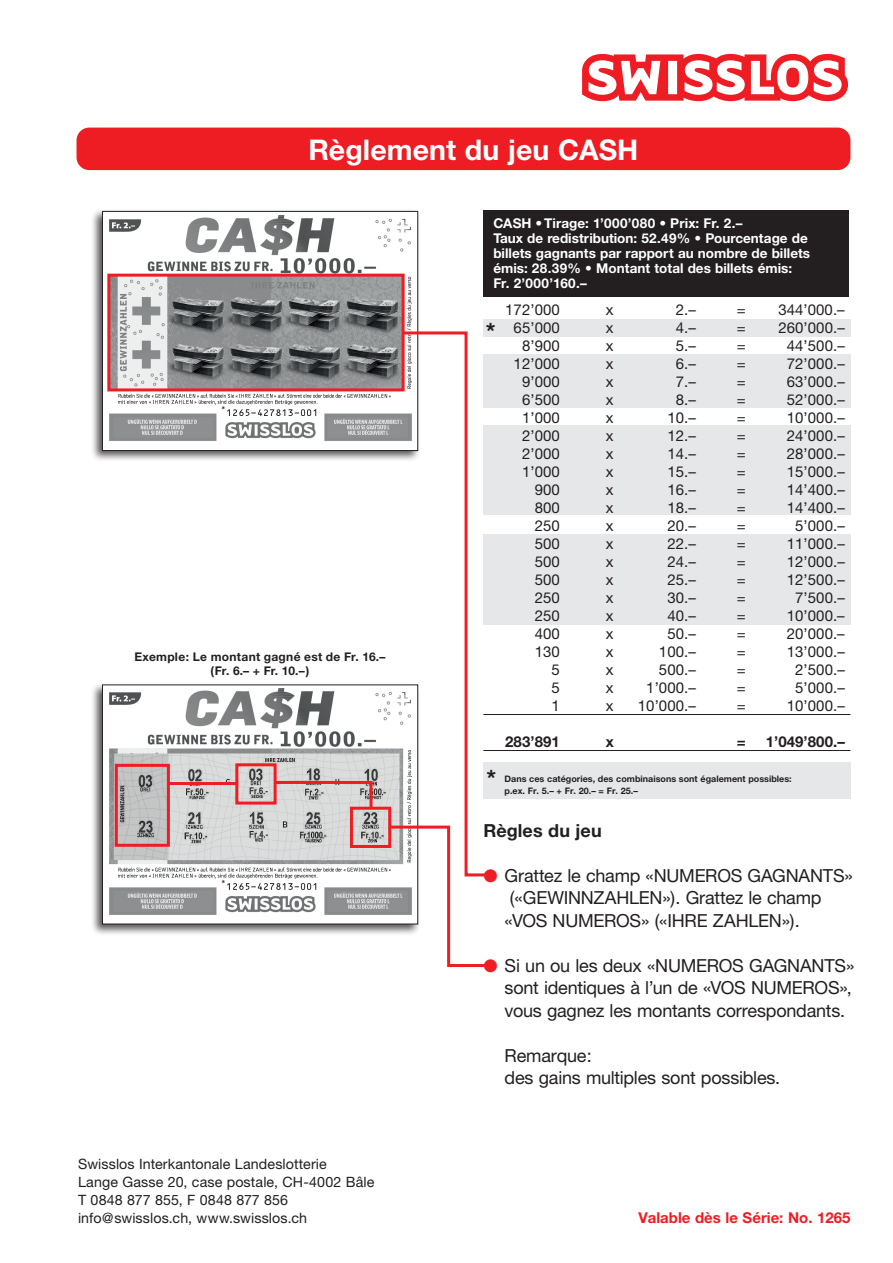
<style>
.page{position:relative;width:893px;height:1263px;background:#fff}
.page>*{position:absolute;margin:0;border:0;box-sizing:border-box;transform-origin:0 0}
.t1{font:700 28.5px "Helvetica Neue CE";color:#fff}
.t2{font:700 24px "Helvetica Neue CE";color:#231f20}
.t3{font:18px/22.5px "Helvetica Neue CE";letter-spacing:-.015em;color:#231f20}
.t4{font:700 18px "Helvetica Neue CE";letter-spacing:.005em;color:#231f20}
.t5{font:15px "Helvetica Neue CE";letter-spacing:.005em;color:#231f20}
.t6{font:700 15px "Helvetica Neue LT Std";color:#ee1d23}
.t7{font:700 15px "Helvetica Neue CE";letter-spacing:.005em;color:#231f20}
.t8{font:14.25px/18px "Helvetica Neue CE";letter-spacing:.005em;color:#231f20}
.t9{font:700 13.5px/15px "Helvetica Neue CE";color:#fff}
.t10{font:700 12px/13.5px "Helvetica Neue CE";letter-spacing:.02em;color:#231f20;text-align:center}
.t11{font:700 9px/12px "Helvetica Neue CE";color:#231f20}
.s1{color:#ee1d23}
</style>
<div class="page">
<div style="left:91px;top:682px;width:329px;height:254px;background:#231f20;opacity:.75"></div>
<img style="left:104px;top:687px;width:295px;height:235px">
<div style="left:483px;top:534px;width:367px;height:90px;background:#e6e7e9"></div>
<div style="left:483px;top:426px;width:367px;height:89px;background:#e6e7e9"></div>
<div style="left:483px;top:354px;width:367px;height:54px;background:#e6e7e9"></div>
<div style="left:483px;top:319px;width:367px;height:18px;background:#e6e7e9"></div>
<svg style="left:582px;top:54px;width:266px;height:47px"></svg>
<hr style="left:483px;top:714px;width:367px;height:1px;background:#231f20">
<hr style="left:483px;top:750px;width:367px;height:1px;background:#231f20">
<div style="left:483px;top:210px;width:366px;height:87px;background:#231f20"></div>
<div style="left:483px;top:762px;width:367px;height:36px;background:#e6e7e9"></div>
<div style="left:77px;top:128px;width:773px;height:42px;background:#ee1d23;border-radius:13px"></div>
<div style="left:91px;top:209px;width:329px;height:253px;background:#231f20;opacity:.75"></div>
<img style="left:104px;top:213px;width:312px;height:236px">
<div style="left:102px;top:211px;width:316px;height:240px;border:1px solid #231f20"></div>
<div style="left:115px;top:764px;width:55px;height:83px;border:3px solid #ee1d23"></div>
<div style="left:235px;top:763px;width:42px;height:41px;border:3px solid #ee1d23"></div>
<div style="left:350px;top:807px;width:41px;height:41px;border:3px solid #ee1d23"></div>
<div style="left:107px;top:274px;width:298px;height:117px;border:3px solid #ee1d23"></div>
<svg style="left:399px;top:330px;width:94px;height:494px"></svg>
<hr style="left:168px;top:782px;width:68px;height:3px;background:#ee1d23">
<svg style="left:272px;top:779px;width:102px;height:32px;background:#d4b4b5"></svg>
<svg style="left:386px;top:824px;width:104px;height:143px"></svg>
<h1 class="t1" style="left:308px;top:132px;width:331px">Règlement du jeu CASH</h1>
<p class="t10" style="left:134px;top:650px;width:253px">Exemple: Le montant gagné est de Fr. 16.– (Fr. 6.– + Fr. 10.–)</p>
<p class="t8" style="left:78px;top:1155px;width:298px">Swisslos Interkantonale Landeslotterie<br>Lange Gasse 20, case postale, CH-4002 Bâle T 0848 877 855, F 0848 877 856 info@swisslos.ch, www.swisslos.ch</p>
<p class="t9" style="left:493px;top:216px;width:318px">CASH • Tirage: 1’000’080 • Prix: Fr. 2.–<br>Taux de redistribution: 52.49% • Pourcentage de billets gagnants par rapport au nombre de billets émis: 28.39% • Montant total des billets émis:<br>Fr. 2’000’160.–</p>
<p class="t5" style="left:505px;top:300px;width:56px">172’000</p>
<p class="t5" style="left:606px;top:300px;width:9px">x</p>
<p class="t5" style="left:676px;top:300px;width:22px">2.–</p>
<p class="t5" style="left:737px;top:300px;width:11px">=</p>
<p class="t5" style="left:778px;top:300px;width:68px">344’000.–</p>
<p class="t5" style="left:514px;top:318px;width:48px">65’000</p>
<p class="t5" style="left:606px;top:318px;width:9px">x</p>
<p class="t5" style="left:676px;top:318px;width:22px">4.–</p>
<p class="t5" style="left:737px;top:318px;width:10px">=</p>
<p class="t5" style="left:778px;top:318px;width:68px">260’000.–</p>
<p class="t5" style="left:522px;top:336px;width:39px">8’900</p>
<p class="t5" style="left:606px;top:336px;width:9px">x</p>
<p class="t5" style="left:676px;top:336px;width:22px">5.–</p>
<p class="t5" style="left:737px;top:336px;width:10px">=</p>
<p class="t5" style="left:787px;top:336px;width:60px">44’500.–</p>
<p class="t5" style="left:514px;top:354px;width:48px">12’000</p>
<p class="t5" style="left:606px;top:354px;width:9px">x</p>
<p class="t5" style="left:676px;top:354px;width:22px">6.–</p>
<p class="t5" style="left:737px;top:354px;width:10px">=</p>
<p class="t5" style="left:787px;top:354px;width:60px">72’000.–</p>
<p class="t5" style="left:522px;top:372px;width:39px">9’000</p>
<p class="t5" style="left:606px;top:372px;width:9px">x</p>
<p class="t5" style="left:676px;top:372px;width:22px">7.–</p>
<p class="t5" style="left:737px;top:372px;width:10px">=</p>
<p class="t5" style="left:787px;top:372px;width:60px">63’000.–</p>
<p class="t5" style="left:522px;top:390px;width:39px">6’500</p>
<p class="t5" style="left:606px;top:390px;width:9px">x</p>
<p class="t5" style="left:676px;top:390px;width:22px">8.–</p>
<p class="t5" style="left:737px;top:390px;width:10px">=</p>
<p class="t5" style="left:787px;top:390px;width:60px">52’000.–</p>
<p class="t5" style="left:522px;top:408px;width:39px">1’000</p>
<p class="t5" style="left:606px;top:408px;width:9px">x</p>
<p class="t5" style="left:667px;top:408px;width:30px">10.–</p>
<p class="t5" style="left:737px;top:408px;width:10px">=</p>
<p class="t5" style="left:787px;top:408px;width:60px">10’000.–</p>
<p class="t5" style="left:522px;top:426px;width:39px">2’000</p>
<p class="t5" style="left:606px;top:426px;width:9px">x</p>
<p class="t5" style="left:667px;top:426px;width:30px">12.–</p>
<p class="t5" style="left:737px;top:426px;width:10px">=</p>
<p class="t5" style="left:787px;top:426px;width:60px">24’000.–</p>
<p class="t5" style="left:522px;top:444px;width:39px">2’000</p>
<p class="t5" style="left:606px;top:444px;width:9px">x</p>
<p class="t5" style="left:667px;top:444px;width:30px">14.–</p>
<p class="t5" style="left:737px;top:444px;width:10px">=</p>
<p class="t5" style="left:787px;top:444px;width:60px">28’000.–</p>
<p class="t5" style="left:522px;top:462px;width:39px">1’000</p>
<p class="t5" style="left:606px;top:462px;width:9px">x</p>
<p class="t5" style="left:667px;top:462px;width:30px">15.–</p>
<p class="t5" style="left:737px;top:462px;width:10px">=</p>
<p class="t5" style="left:787px;top:462px;width:60px">15’000.–</p>
<p class="t5" style="left:535px;top:480px;width:27px">900</p>
<p class="t5" style="left:606px;top:480px;width:9px">x</p>
<p class="t5" style="left:667px;top:480px;width:30px">16.–</p>
<p class="t5" style="left:737px;top:480px;width:11px">=</p>
<p class="t5" style="left:787px;top:480px;width:60px">14’400.–</p>
<p class="t5" style="left:535px;top:498px;width:27px">800</p>
<p class="t5" style="left:606px;top:498px;width:9px">x</p>
<p class="t5" style="left:667px;top:498px;width:30px">18.–</p>
<p class="t5" style="left:737px;top:498px;width:11px">=</p>
<p class="t5" style="left:787px;top:498px;width:60px">14’400.–</p>
<p class="t5" style="left:535px;top:516px;width:27px">250</p>
<p class="t5" style="left:606px;top:516px;width:9px">x</p>
<p class="t5" style="left:667px;top:516px;width:30px">20.–</p>
<p class="t5" style="left:737px;top:516px;width:11px">=</p>
<p class="t5" style="left:795px;top:516px;width:51px">5’000.–</p>
<p class="t5" style="left:535px;top:534px;width:27px">500</p>
<p class="t5" style="left:606px;top:534px;width:9px">x</p>
<p class="t5" style="left:667px;top:534px;width:30px">22.–</p>
<p class="t5" style="left:737px;top:534px;width:11px">=</p>
<p class="t5" style="left:787px;top:534px;width:60px">11’000.–</p>
<p class="t5" style="left:535px;top:552px;width:27px">500</p>
<p class="t5" style="left:606px;top:552px;width:9px">x</p>
<p class="t5" style="left:667px;top:552px;width:30px">24.–</p>
<p class="t5" style="left:737px;top:552px;width:11px">=</p>
<p class="t5" style="left:787px;top:552px;width:60px">12’000.–</p>
<p class="t5" style="left:535px;top:570px;width:27px">500</p>
<p class="t5" style="left:606px;top:570px;width:9px">x</p>
<p class="t5" style="left:667px;top:570px;width:30px">25.–</p>
<p class="t5" style="left:737px;top:570px;width:11px">=</p>
<p class="t5" style="left:787px;top:570px;width:60px">12’500.–</p>
<p class="t5" style="left:535px;top:588px;width:27px">250</p>
<p class="t5" style="left:606px;top:588px;width:9px">x</p>
<p class="t5" style="left:667px;top:588px;width:30px">30.–</p>
<p class="t5" style="left:737px;top:588px;width:11px">=</p>
<p class="t5" style="left:795px;top:588px;width:51px">7’500.–</p>
<p class="t5" style="left:535px;top:606px;width:27px">250</p>
<p class="t5" style="left:606px;top:606px;width:9px">x</p>
<p class="t5" style="left:667px;top:606px;width:30px">40.–</p>
<p class="t5" style="left:737px;top:606px;width:10px">=</p>
<p class="t5" style="left:787px;top:606px;width:60px">10’000.–</p>
<p class="t5" style="left:535px;top:624px;width:27px">400</p>
<p class="t5" style="left:606px;top:624px;width:9px">x</p>
<p class="t5" style="left:667px;top:624px;width:30px">50.–</p>
<p class="t5" style="left:737px;top:624px;width:10px">=</p>
<p class="t5" style="left:787px;top:624px;width:60px">20’000.–</p>
<p class="t5" style="left:535px;top:642px;width:27px">130</p>
<p class="t5" style="left:606px;top:642px;width:9px">x</p>
<p class="t5" style="left:659px;top:642px;width:38px">100.–</p>
<p class="t5" style="left:737px;top:642px;width:11px">=</p>
<p class="t5" style="left:787px;top:642px;width:60px">13’000.–</p>
<p class="t5" style="left:551px;top:660px;width:10px">5</p>
<p class="t5" style="left:606px;top:660px;width:9px">x</p>
<p class="t5" style="left:659px;top:660px;width:38px">500.–</p>
<p class="t5" style="left:737px;top:660px;width:10px">=</p>
<p class="t5" style="left:795px;top:660px;width:51px">2’500.–</p>
<p class="t5" style="left:551px;top:678px;width:10px">5</p>
<p class="t5" style="left:606px;top:678px;width:9px">x</p>
<p class="t5" style="left:646px;top:678px;width:51px">1’000.–</p>
<p class="t5" style="left:737px;top:678px;width:10px">=</p>
<p class="t5" style="left:795px;top:678px;width:51px">5’000.–</p>
<p class="t5" style="left:551px;top:696px;width:10px">1</p>
<p class="t5" style="left:606px;top:696px;width:9px">x</p>
<p class="t5" style="left:638px;top:696px;width:60px">10’000.–</p>
<p class="t5" style="left:737px;top:696px;width:10px">=</p>
<p class="t5" style="left:787px;top:696px;width:60px">10’000.–</p>
<p class="t7" style="left:505px;top:732px;width:56px">283’891</p>
<p class="t7" style="left:606px;top:732px;width:10px">x</p>
<p class="t7" style="left:737px;top:732px;width:10px">=</p>
<p class="t7" style="left:766px;top:732px;width:81px">1’049’800.–</p>
<h2 class="t2" style="left:486px;top:316px;width:11px">*</h2>
<h2 class="t2" style="left:486px;top:764px;width:11px">*</h2>
<p class="t11" style="left:504px;top:773px;width:289px">Dans ces catégories, des combinaisons sont également possibles: p.ex. Fr. 5.– + Fr. 20.– = Fr. 25.–</p>
<p class="t4" style="left:483px;top:819px;width:120px">Règles du jeu</p>
<p class="t3" style="left:505px;top:864px;width:350px;text-indent:-21px"><span class="s1">●</span> Grattez le champ «NUMEROS GAGNANTS» («GEWINNZAHLEN»). Grattez le champ «VOS NUMEROS» («IHRE ZAHLEN»).</p>
<p class="t3" style="left:505px;top:954px;width:351px;text-indent:-21px"><span class="s1">●</span> Si un ou les deux «NUMEROS GAGNANTS» sont identiques à l’un de «VOS NUMEROS», vous gagnez les montants correspondants.</p>
<p class="t3" style="left:505px;top:1044px;width:277px">Remarque:<br>des gains multiples sont possibles.</p>
<p class="t6" style="left:638px;top:1208px;width:214px">Valable dès le Série: No. 1265</p>
</div>
